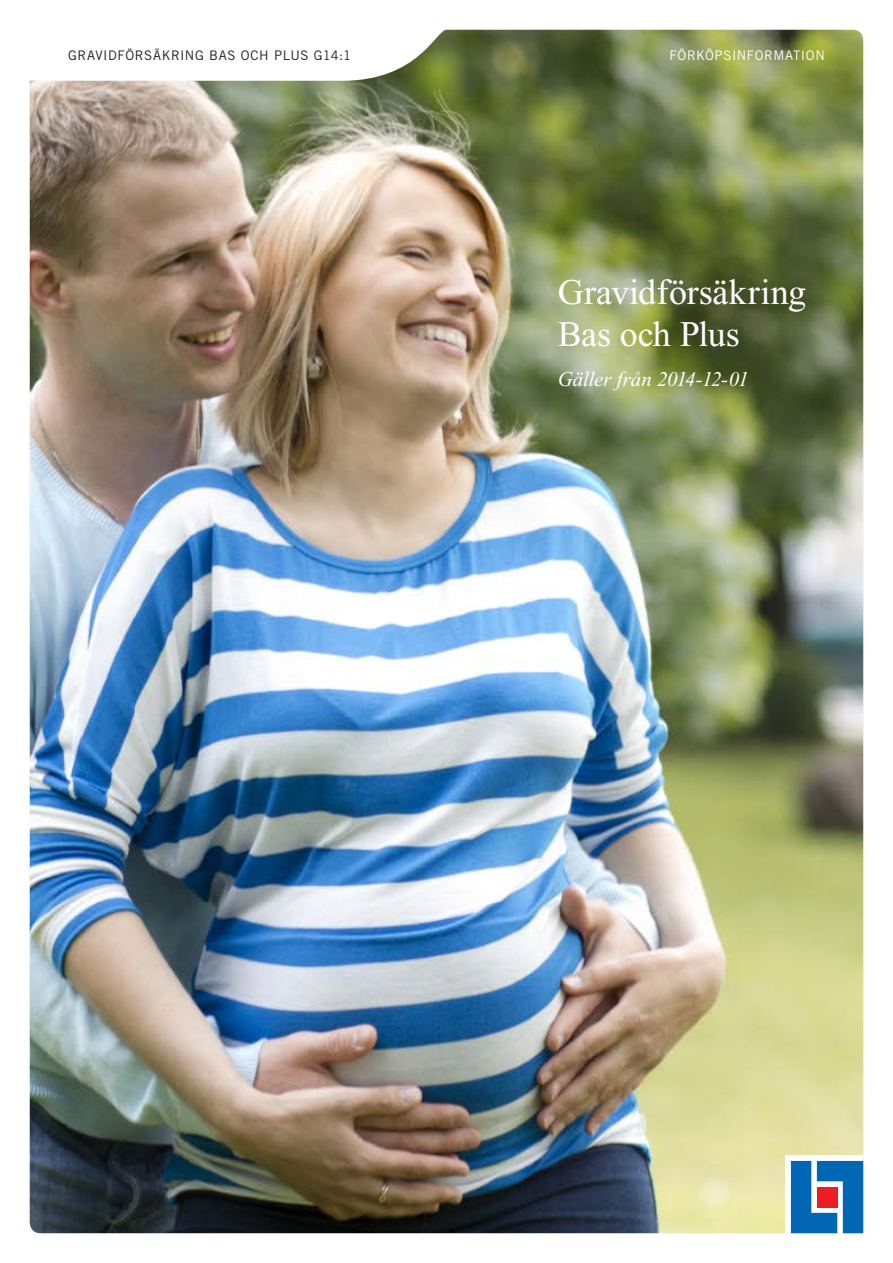
<style>
.page{position:relative;width:893px;height:1263px;background:#fff}
.page>*{position:absolute;margin:0;border:0;box-sizing:border-box;transform-origin:0 0}
.t1{font:36px/42px "Times New Roman PS Std";color:#fff}
.t2{font:italic 21px "Times New Roman PS Std";letter-spacing:-.015em;color:#fff}
.t3{font:13.2px "Trade Gothic LT Std";letter-spacing:.045em;color:#231f20}
.t4{font:13.2px "Trade Gothic LT Std";letter-spacing:.04em;color:#fff}
</style>
<div class="page">
<img style="left:30px;top:30px;width:833px;height:1203px">
<div style="left:785px;top:1155px;width:78px;height:78px;background:linear-gradient(to right,#fff,#fff)"></div>
<svg style="left:791px;top:1161px;width:72px;height:72px;background:#3b76b2"></svg>
<p class="t3" style="left:68px;top:47px;width:285px">GRAVIDFÖRSÄKRING BAS OCH PLUS G14:1</p>
<p class="t4" style="left:670px;top:47px;width:157px">FÖRKÖPSINFORMATION</p>
<h1 class="t1" style="left:558px;top:272px;width:250px">Gravidförsäkring<br>Bas och Plus</h1>
<h2 class="t2" style="left:558px;top:368px;width:193px">Gäller från 2014-12-01</h2>
</div>
